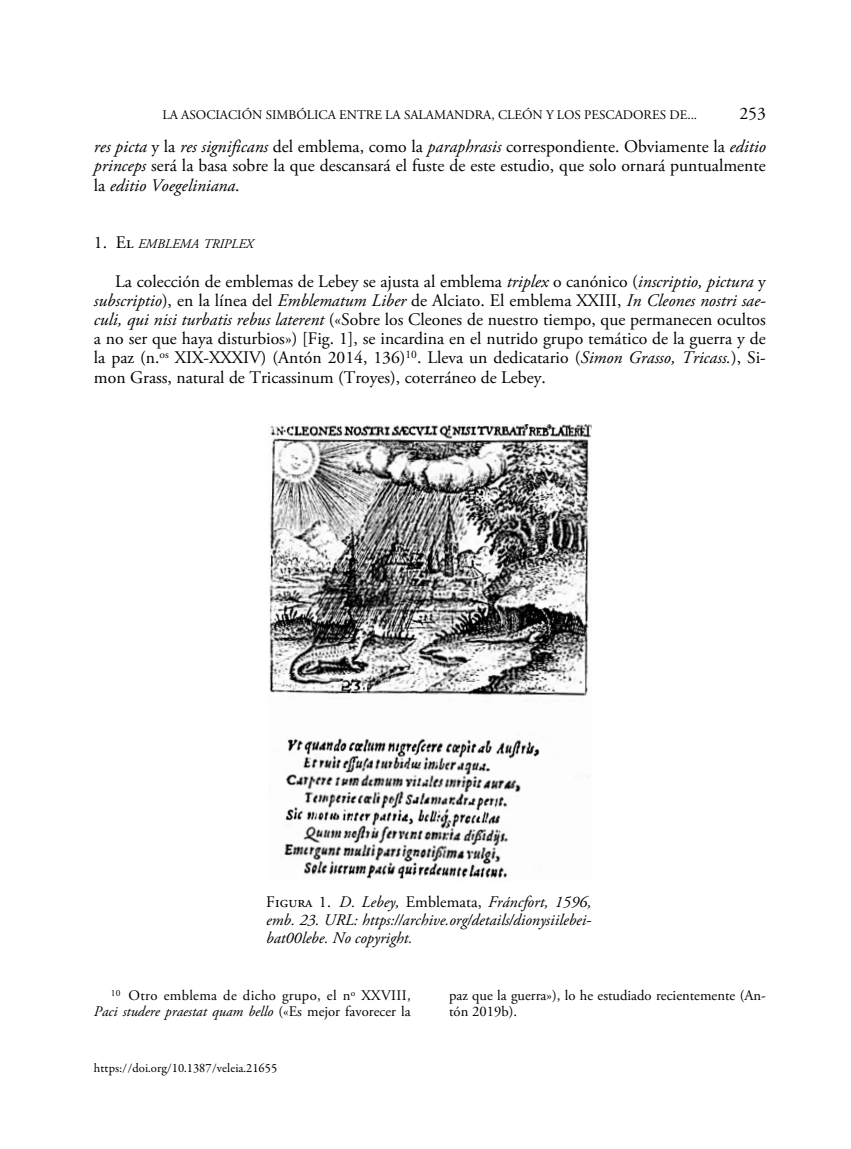
<style>
.page{position:relative;width:851px;height:1149px;background:#fff}
.page>*{position:absolute;margin:0;border:0;box-sizing:border-box;transform-origin:0 0}
.t1{font:17.7px/19.2px "Adobe Garamond Pro";color:#000;text-align:justify}
.t2{font:italic 16.2px/17.5px "Adobe Garamond Pro";color:#000;text-align:justify}
.t3{font:14.7px/16px "Adobe Garamond Pro";color:#000;text-align:right}
.t4{font:13.2px "Adobe Garamond Pro";letter-spacing:.165em;color:#000}
.t5{font:italic 13.2px "Adobe Garamond Pro";color:#000}
.t6{font:12.75px "Garamond Premr Pro";color:#000}
.s1{font-style:italic}
.s2{font-style:normal;font-size:17.7px}
.s3{font-style:normal}
</style>
<div class="page">
<img style="left:269px;top:424px;width:322px;height:455px">
<p class="t4" style="left:162px;top:107px;width:536px">La asociación simb ólica entre la salamand ra, Cleón y los pescadores de...</p>
<p class="t1" style="left:739px;top:104px;width:28px">253</p>
<p class="t1" style="left:94px;top:137px;width:673px"><span class="s1">res picta</span> y la <span class="s1">res significans</span> del emblema, como la <span class="s1">paraphrasis</span> correspondiente. Obviamente la <span class="s1">editio princeps</span> será la basa sobre la que descansará el fuste de este estudio, que solo ornará puntualmente la <span class="s1">editio Voegeliniana</span>.</p>
<p class="t5" style="left:94px;top:236px;width:161px"><span class="s2">1. El</span> EMBLEMA TRIPLEX</p>
<p class="t1" style="left:94px;top:272px;width:673px;text-indent:21px">La colección de emblemas de Lebey se ajusta al emblema <span class="s1">triplex</span> o canónico (<span class="s1">inscriptio, pictura</span> y <span class="s1">subscriptio</span>), en la línea del <span class="s1">Emblematum Liber</span> de Alciato. El emblema XXIII , <span class="s1">In Cleones nostri sae&shy;culi, qui nisi turbatis rebus laterent</span> («Sobre los Cleones de nuestro tiempo, que permanecen ocultos a no ser que haya disturbios») [Fig. 1], se incardina en el nutrido grupo temático de la guerra y de la paz (n.<sup>os</sup> XIX-XXXIV) (Antón 2014, 136)<sup>10</sup>. Lleva un dedicatario (<span class="s1">Simon Grasso, Tricass.</span>), Si&shy;mon Grass, natural de Tricassinum (Troyes), coterráneo de Lebey.</p>
<p class="t2" style="left:266px;top:893px;width:326px"><span class="s3">Figura 1.</span> D. Lebey, <span class="s3">Emblemata,</span> Fráncfort, 1596, emb. 23. URL: https://archive.org/details/dionysiilebei&shy;bat00lebe. No copyright.</p>
<p class="t3" style="left:94px;top:987px;width:318px"><sup>10</sup> O tro emblema de dicho grupo, el n<sup>o</sup> XXVIII ,<br><span class="s1">Paci studere praestat quam bello</span> («Es mejor favorecer la</p>
<p class="t3" style="left:449px;top:987px;width:318px;text-align:left">paz que la guerra»), lo he estudiado recientemente (An&shy;tón 2019b).</p>
<p class="t6" style="left:94px;top:1060px;width:185px">https://doi.org/10.1387/veleia.21655</p>
</div>
